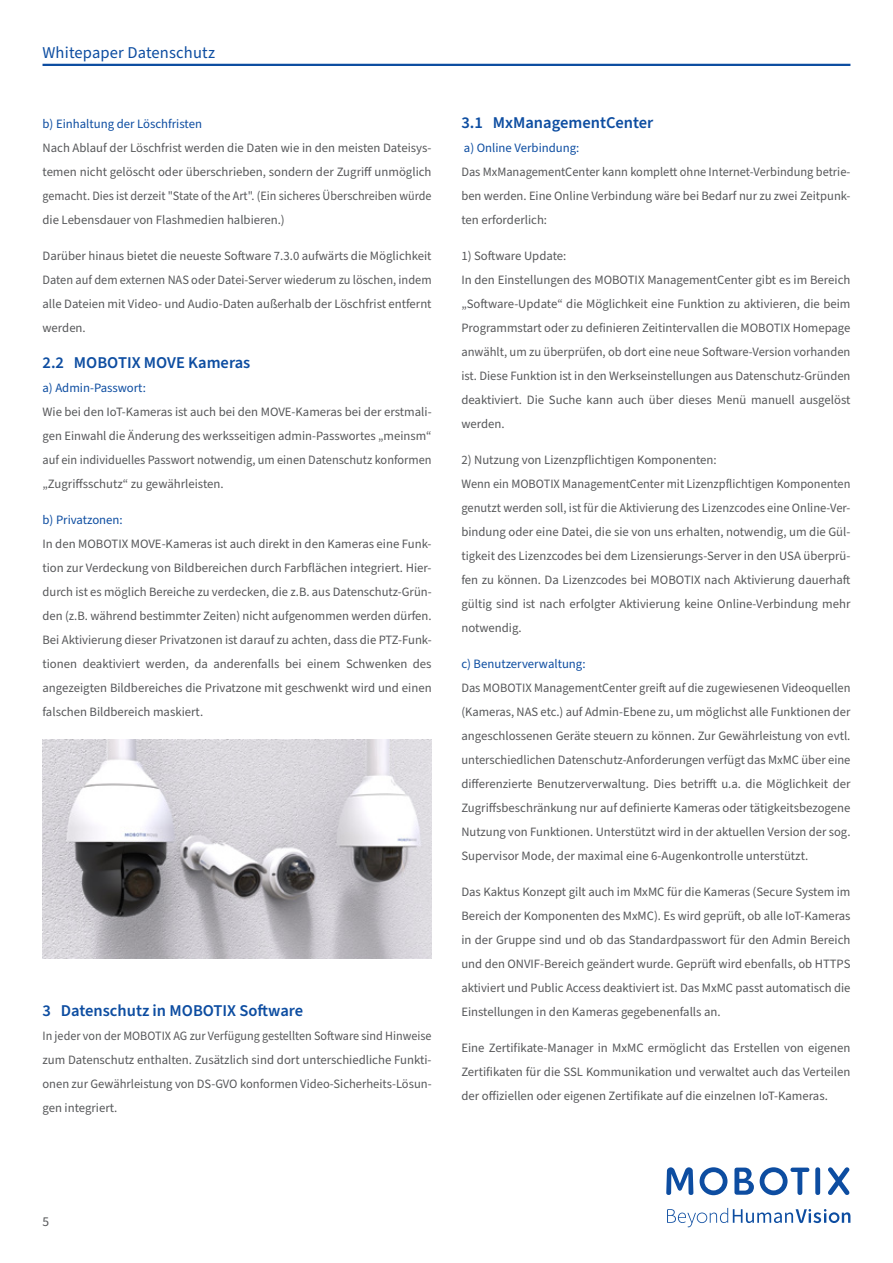
<style>
.page{position:relative;width:893px;height:1263px;background:#fff}
.page>*{position:absolute;margin:0;border:0;box-sizing:border-box;transform-origin:0 0}
.t1{font:600 16.5px "Source Sans Pro";color:#0d4da1}
.t2{font:16.5px "Source Sans Pro";letter-spacing:.01em;color:#0d4da1}
.t3{font:13.5px "Source Sans Pro";color:#57585a}
.t4{font:12.75px/24px "Source Sans Pro";color:#57585a;text-align:justify}
.t5{font:12.75px/24px "Source Sans Pro";color:#57585a;text-align:justify;scale:.95 1}
.t6{font:12.75px "Source Sans Pro";color:#0d4da1}
</style>
<div class="page">
<svg style="left:666px;top:1167px;width:27px;height:28px"></svg>
<svg style="left:734px;top:1167px;width:20px;height:28px"></svg>
<div style="left:815px;top:1167px;width:5px;height:28px;background:#0d4da1;border-radius:2px"></div>
<svg style="left:828px;top:1167px;width:21px;height:28px"></svg>
<svg style="left:700px;top:1167px;width:27px;height:28px"></svg>
<svg style="left:760px;top:1167px;width:49px;height:28px"></svg>
<svg style="left:667px;top:1208px;width:183px;height:19px"></svg>
<hr style="left:43px;top:64px;width:807px;height:2px;background:#0d4da1">
<img style="left:43px;top:739px;width:389px;height:219px">
<p class="t2" style="left:43px;top:42px;width:174px">Whitepaper Datenschutz</p>
<p class="t6" style="left:43px;top:115px;width:161px">b) Einhaltung der Löschfristen</p>
<p class="t4" style="left:43px;top:136px;width:391px">Nach Ablauf der Löschfrist werden die Daten wie in den meisten Dateisys&shy;temen nicht gelöscht oder überschrieben, sondern der Zugriff unmöglich gemacht. Dies ist derzeit "State of the Art". (Ein sicheres Überschreiben würde die Lebensdauer von Flashmedien halbieren.)</p>
<p class="t4" style="left:43px;top:244px;width:391px">Darüber hinaus bietet die neueste Software 7.3.0 aufwärts die Möglichkeit Daten auf dem externen NAS oder Datei-Server wiederum zu löschen, indem alle Dateien mit Video- und Audio-Daten außerhalb der Löschfrist entfernt werden.</p>
<p class="t1" style="left:43px;top:351px;width:209px">2.2 MOBOTIX MOVE Kameras</p>
<p class="t6" style="left:43px;top:379px;width:105px">a) Admin-Passwort:</p>
<p class="t4" style="left:43px;top:400px;width:391px">Wie bei den IoT-Kameras ist auch bei den MOVE-Kameras bei der erstmali&shy;gen Einwahl die Änderung des werksseitigen admin-Passwortes „meinsm“ auf ein individuelles Passwort notwendig, um einen Datenschutz konformen „Zugriffsschutz“ zu gewährleisten.</p>
<p class="t6" style="left:43px;top:511px;width:82px">b) Privatzonen:</p>
<p class="t4" style="left:43px;top:532px;width:391px">In den MOBOTIX MOVE-Kameras ist auch direkt in den Kameras eine Funk&shy;tion zur Verdeckung von Bildbereichen durch Farbflächen integriert. Hier&shy;durch ist es möglich Bereiche zu verdecken, die z.B. aus Datenschutz-Grün&shy;den (z.B. während bestimmter Zeiten) nicht aufgenommen werden dürfen.<br>Bei Aktivierung dieser Privatzonen ist darauf zu achten, dass die PTZ-Funk&shy;tionen deaktiviert werden, da anderenfalls bei einem Schwenken des angezeigten Bildbereiches die Privatzone mit geschwenkt wird und einen falschen Bildbereich maskiert.</p>
<p class="t1" style="left:43px;top:999px;width:262px">3 Datenschutz in MOBOTIX Software</p>
<p class="t5" style="left:43px;top:1024px;width:411px">In jeder von der MOBOTIX AG zur Verfügung gestellten Software sind Hinweise zum Datenschutz enthalten. Zusätzlich sind dort unterschiedliche Funkti&shy;onen zur Gewährleistung von DS-GVO konformen Video-Sicherheits-Lösun&shy;gen integriert.</p>
<p class="t1" style="left:461px;top:111px;width:194px">3.1 MxManagementCenter</p>
<p class="t6" style="left:464px;top:139px;width:117px">a) Online Verbindung:</p>
<p class="t4" style="left:461px;top:160px;width:391px">Das MxManagementCenter kann komplett ohne Internet-Verbindung betrie&shy;ben werden. Eine Online Verbindung wäre bei Bedarf nur zu zwei Zeitpunk&shy;ten erforderlich:</p>
<p class="t4" style="left:461px;top:244px;width:391px;text-align:left">1) Software Update:<br>In den Einstellungen des MOBOTIX ManagementCenter gibt es im Bereich „Software-Update“ die Möglichkeit eine Funktion zu aktivieren, die beim Programmstart oder zu definieren Zeitintervallen die MOBOTIX Homepage anwählt, um zu überprüfen, ob dort eine neue Software-Version vorhanden ist. Diese Funktion ist in den Werkseinstellungen aus Datenschutz-Gründen deaktiviert. Die Suche kann auch über dieses Menü manuell ausgelöst werden.</p>
<p class="t4" style="left:461px;top:448px;width:391px;text-align:left">2) Nutzung von Lizenzpflichtigen Komponenten:<br>Wenn ein MOBOTIX ManagementCenter mit Lizenzpflichtigen Komponenten genutzt werden soll, ist für die Aktivierung des Lizenzcodes eine Online-Ver&shy;bindung oder eine Datei, die sie von uns erhalten, notwendig, um die Gül&shy;tigkeit des Lizenzcodes bei dem Lizensierungs-Server in den USA überprü&shy;fen zu können. Da Lizenzcodes bei MOBOTIX nach Aktivierung dauerhaft gültig sind ist nach erfolgter Aktivierung keine Online-Verbindung mehr notwendig.</p>
<p class="t6" style="left:461px;top:655px;width:126px">c) Benutzerverwaltung:</p>
<p class="t4" style="left:461px;top:676px;width:391px">Das MOBOTIX ManagementCenter greift auf die zugewiesenen Videoquellen (Kameras, NAS etc.) auf Admin-Ebene zu, um möglichst alle Funktionen der angeschlossenen Geräte steuern zu können. Zur Gewährleistung von evtl. unterschiedlichen Datenschutz-Anforderungen verfügt das MxMC über eine differenzierte Benutzerverwaltung. Dies betrifft u.a. die Möglichkeit der Zugriffsbeschränkung nur auf definierte Kameras oder tätigkeitsbezogene Nutzung von Funktionen. Unterstützt wird in der aktuellen Version der sog.<br>Supervisor Mode, der maximal eine 6-Augenkontrolle unterstützt.</p>
<p class="t4" style="left:461px;top:880px;width:391px">Das Kaktus Konzept gilt auch im MxMC für die Kameras (Secure System im Bereich der Komponenten des MxMC). Es wird geprüft, ob alle IoT-Kameras in der Gruppe sind und ob das Standardpasswort für den Admin Bereich und den ONVIF-Bereich geändert wurde. Geprüft wird ebenfalls, ob HTTPS aktiviert und Public Access deaktiviert ist. Das MxMC passt automatisch die Einstellungen in den Kameras gegebenenfalls an.</p>
<p class="t4" style="left:461px;top:1036px;width:391px">Eine Zertifikate-Manager in MxMC ermöglicht das Erstellen von eigenen Zertifikaten für die SSL Kommunikation und verwaltet auch das Verteilen der offiziellen oder eigenen Zertifikate auf die einzelnen IoT-Kameras.</p>
<p class="t3" style="left:43px;top:1213px;width:8px">5</p>
</div>
